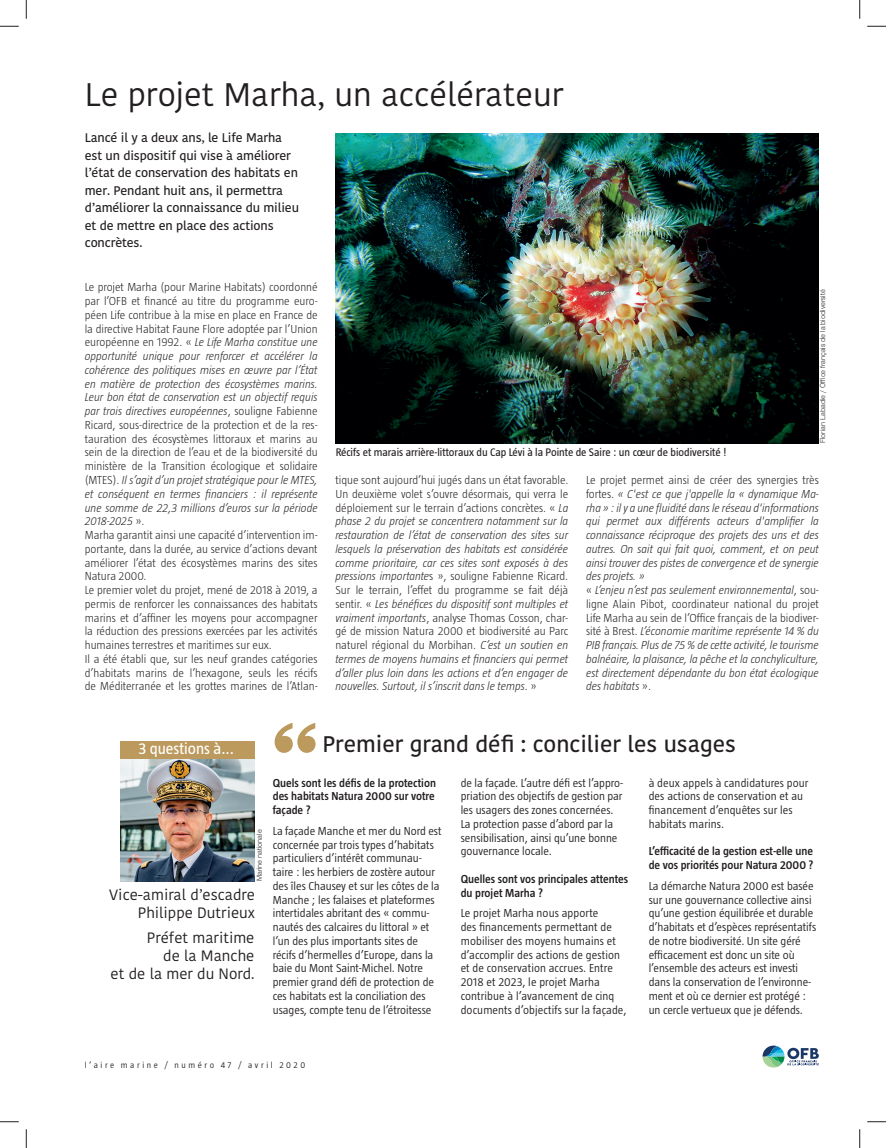
<style>
.page{position:relative;width:886px;height:1148px;background:#fff}
.page>*{position:absolute;margin:0;border:0;box-sizing:border-box;transform-origin:0 0}
.t1{font:32.5px "Kohinoor Devanagari";color:#231f20}
.t2{font:500 22.5px "Kohinoor Devanagari";color:#231f20}
.t3{font:16.25px "Taz";color:#fff}
.t4{font:15px/18px "Kohinoor Devanagari";color:#231f20;text-align:right}
.t5{font:500 12.5px/17.5px "Kohinoor Devanagari";letter-spacing:-.01em;color:#231f20}
.t6{font:italic 300 11.88px/13.8px "Taz";color:#231f20;text-align:justify}
.t7{font:300 11.88px/13.8px "Taz";color:#231f20}
.t8{font:300 11.88px/13.8px "Taz";color:#231f20}
.t9{font:600 11.88px/13.8px "Taz";color:#231f20}
.t10{font:11.25px "Taz";color:#231f20}
.t11{font:300 8.75px "Taz";letter-spacing:.295em;color:#231f20}
.t12{font:7.5px "Ouest France RCI Regular";color:#231f20}
.s1{font-style:italic}
.s2{font-style:normal}
</style>
<div class="page">
<svg style="left:762px;top:1045px;width:56px;height:22px"></svg>
<svg style="left:274px;top:722px;width:41px;height:30px"></svg>
<img style="left:120px;top:759px;width:135px;height:122px">
<div style="left:120px;top:741px;width:135px;height:18px;background:#bc995c"></div>
<img style="left:335px;top:133px;width:483px;height:310px">
<svg style="left:0;top:25px;width:19px;height:2px"></svg>
<svg style="left:867px;top:25px;width:18px;height:2px"></svg>
<svg style="left:0;top:1121px;width:19px;height:1px"></svg>
<svg style="left:867px;top:1121px;width:18px;height:1px"></svg>
<svg style="left:25px;top:0;width:2px;height:19px"></svg>
<svg style="left:25px;top:1129px;width:2px;height:18px"></svg>
<svg style="left:859px;top:0;width:1px;height:19px"></svg>
<svg style="left:859px;top:1129px;width:1px;height:18px"></svg>
<h1 class="t1" style="left:85px;top:80px;width:480px">Le projet Marha, un accélérateur</h1>
<p class="t5" style="left:85px;top:130px;width:216px">Lancé il y a deux ans, le Life Marha est un dispositif qui vise à améliorer l’état de conservation des habitats en mer. Pendant huit ans, il permettra d’améliorer la connaissance du milieu et de mettre en place des actions concrètes.</p>
<p class="t7" style="left:85px;top:281px;width:234px">Le projet Marha (pour Marine Habitats) coordonné par l’OFB et financé au titre du programme euro&shy;péen Life contribue à la mise en place en France de la directive Habitat Faune Flore adoptée par l’Union européenne en 1992. « <span class="s1">Le Life Marha constitue une opportunité unique pour renforcer et accélérer la cohérence des politiques mises en œuvre par l’État en matière de protection des écosystèmes marins.<br>Leur bon état de conservation est un objectif requis par trois directives européennes</span>, souligne Fabienne Ricard, sous-directrice de la protection et de la res&shy;tauration des écosystèmes littoraux et marins au sein de la direction de l’eau et de la biodiversité du ministère de la Transition écologique et solidaire (MTES). <span class="s1">Il s’agit d’un projet stratégique pour le MTES, et conséquent en termes financiers : il représente une somme de 22,3 millions d’euros sur la période 2018-2025</span> ».<br>Marha garantit ainsi une capacité d’intervention im&shy;portante, dans la durée, au service d’actions devant améliorer l’état des écosystèmes marins des sites Natura 2000.<br>Le premier volet du projet, mené de 2018 à 2019, a permis de renforcer les connaissances des habitats marins et d’affiner les moyens pour accompagner la réduction des pressions exercées par les activités humaines terrestres et maritimes sur eux.<br>Il a été établi que, sur les neuf grandes catégories d’habitats marins de l’hexagone, seuls les récifs de Méditerranée et les grottes marines de l’Atlan-</p>
<p class="t10" style="left:335px;top:448px;width:392px">Récifs et marais arrière-littoraux du Cap Lévi à la Pointe de Saire : un cœur de biodiversité !</p>
<p class="t12" style="left:819px;top:443px;width:155px;rotate:-90deg">Florian Labadie / Office français de la biodiversité</p>
<p class="t6" style="left:335px;top:474px;width:234px"><span class="s2">tique sont aujourd’hui jugés dans un état favorable.<br>Un deuxième volet s’ouvre désormais, qui verra le déploiement sur le terrain d’actions concrètes. «</span> La phase 2 du projet se concentrera notamment sur la restauration de l’état de conservation des sites sur lesquels la préservation des habitats est considérée comme prioritaire, car ces sites sont exposés à des pressions importante<span class="s2">s », souligne Fabienne Ricard.<br>Sur le terrain, l’effet du programme se fait déjà sentir. «</span> Les bénéfices du dispositif sont multiples et vraiment importants<span class="s2">, analyse Thomas Cosson, char&shy;gé de mission Natura 2000 et biodiversité au Parc naturel régional du Morbihan.</span> C’est un soutien en termes de moyens humains et financiers qui permet d’aller plus loin dans les actions et d’en engager de nouvelles. Surtout, il s’inscrit dans le temps<span class="s2">. »</span></p>
<p class="t6" style="left:586px;top:474px;width:234px;text-align:left"><span class="s2">Le projet permet ainsi de créer des synergies très fortes.</span> « C'est ce que j'appelle la « dynamique Ma&shy;rha » : il y a une fluidité dans le réseau d'informations qui permet aux différents acteurs d'amplifier la connaissance réciproque des projets des uns et des autres. On sait qui fait quoi, comment, et on peut ainsi trouver des pistes de convergence et de synergie des projets. »<br><span class="s2">«</span> L’enjeu n’est pas seulement environnemental<span class="s2">, sou&shy;ligne Alain Pibot, coordinateur national du projet Life Marha au sein de l’Office français de la biodiver&shy;sité à Brest.</span> L’économie maritime représente 14 % du PIB français. Plus de 75 % de cette activité, le tourisme balnéaire, la plaisance, la pêche et la conchyliculture, est directement dépendante du bon état écologique des habitats <span class="s2">».</span></p>
<h3 class="t3" style="left:138px;top:742px;width:97px">3 questions à...</h3>
<p class="t12" style="left:256px;top:881px;width:53px;rotate:-90deg">Marine nationale</p>
<p class="t4" style="left:109px;top:886px;width:147px">Vice-amiral d’escadre<br>Philippe Dutrieux</p>
<p class="t4" style="left:111px;top:929px;width:145px">Préfet maritime<br>de la Manche<br>et de la mer du Nord.</p>
<h2 class="t2" style="left:322px;top:734px;width:415px">Premier grand défi : concilier les usages</h2>
<p class="t9" style="left:273px;top:776px;width:165px;text-align:justify">Quels sont les défis de la protection des habitats Natura 2000 sur votre façade ?</p>
<p class="t8" style="left:273px;top:824px;width:170px">La façade Manche et mer du Nord est concernée par trois types d’habitats particuliers d’intérêt communau&shy;taire : les herbiers de zostère autour des îles Chausey et sur les côtes de la Manche ; les falaises et plateformes intertidales abritant des « commu&shy;nautés des calcaires du littoral » et l’un des plus importants sites de récifs d’hermelles d’Europe, dans la baie du Mont Saint-Michel. Notre premier grand défi de protection de ces habitats est la conciliation des usages, compte tenu de l’étroitesse</p>
<p class="t8" style="left:460px;top:776px;width:164px">de la façade. L’autre défi est l’appro&shy;priation des objectifs de gestion par les usagers des zones concernées.<br>La protection passe d’abord par la sensibilisation, ainsi qu’une bonne gouvernance locale.</p>
<p class="t9" style="left:460px;top:872px;width:169px">Quelles sont vos principales attentes du projet Marha ?</p>
<p class="t8" style="left:460px;top:907px;width:167px">Le projet Marha nous apporte<br>des financements permettant de mobiliser des moyens humains et d’accomplir des actions de gestion et de conservation accrues. Entre<br>2018 et 2023, le projet Marha contribue à l’avancement de cinq documents d’objectifs sur la façade,</p>
<p class="t8" style="left:648px;top:776px;width:161px">à deux appels à candidatures pour des actions de conservation et au financement d’enquêtes sur les habitats marins.</p>
<p class="t9" style="left:648px;top:845px;width:166px">L’efficacité de la gestion est-elle une de vos priorités pour Natura 2000 ?</p>
<p class="t8" style="left:648px;top:879px;width:169px">La démarche Natura 2000 est basée sur une gouvernance collective ainsi qu’une gestion équilibrée et durable d’habitats et d’espèces représentatifs de notre biodiversité. Un site géré efficacement est donc un site où l’ensemble des acteurs est investi dans la conservation de l’environne&shy;ment et où ce dernier est protégé : un cercle vertueux que je défends.</p>
<p class="t11" style="left:85px;top:1061px;width:222px">l’aire marine / numéro 47 / avril 2020</p>
</div>
